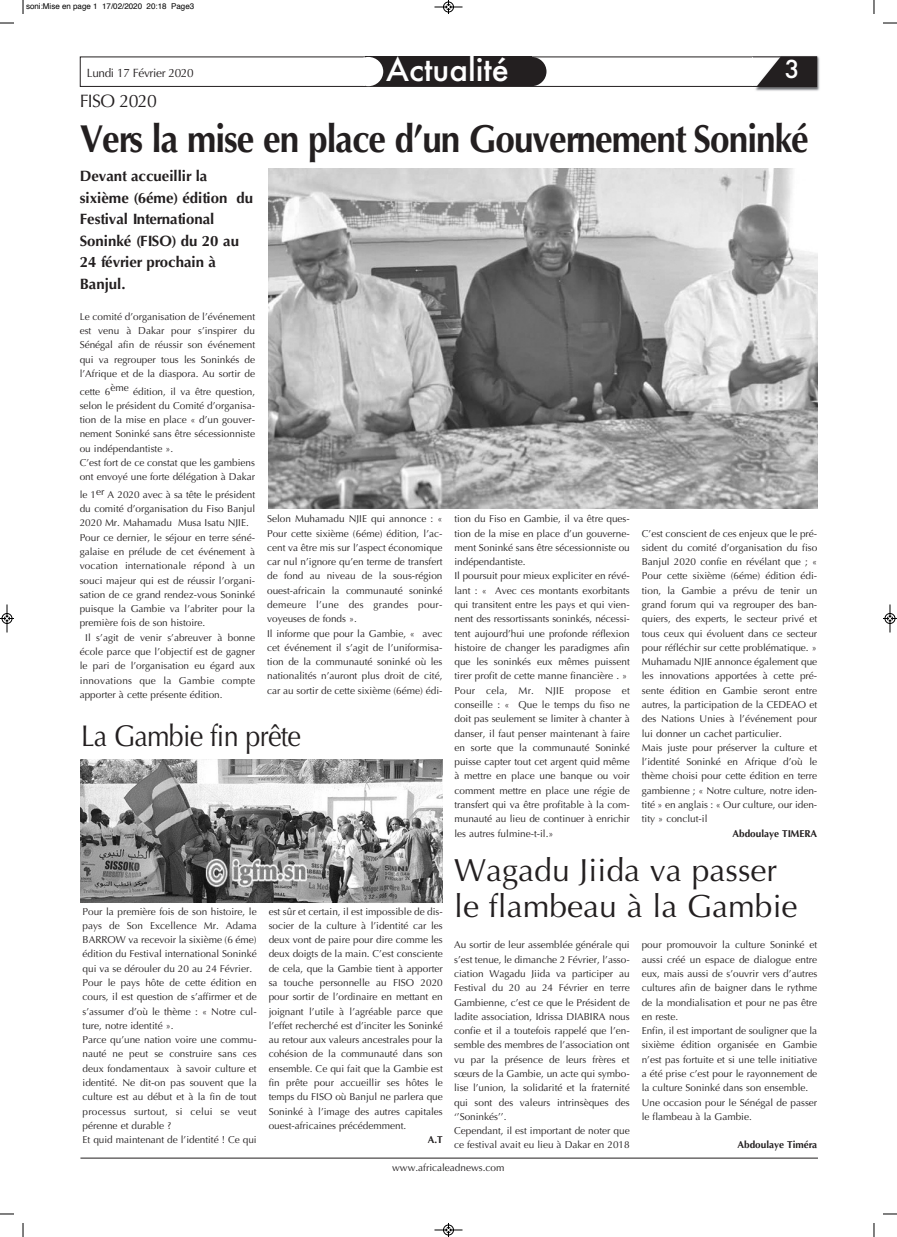
<style>
.page{position:relative;width:897px;height:1237px;background:#fff}
.page>*{position:absolute;margin:0;border:0;box-sizing:border-box;transform-origin:0 0}
.t1{font:700 39px "Optima";letter-spacing:-.03em;color:#231f20;scale:.9 1}
.t2{font:32px/36px "Optima";color:#231f20}
.t3{font:500 31px "Futura";color:#fff}
.t4{font:30px "Optima";letter-spacing:-.03em;color:#231f20;scale:.9 1}
.t5{font:500 24px "Futura";color:#fff}
.t6{font:18px "Optima";letter-spacing:-.035em;color:#231f20}
.t7{font:700 15px/21.5px "Optima";color:#231f20}
.t8{font:12px "Optima";letter-spacing:-.03em;color:#231f20}
.t9{font:10px/14.3px "Optima";color:#231f20}
.t10{font:700 10px "Optima";color:#231f20}
.t11{font:10px "Optima";letter-spacing:.02em;color:#231f20}
.t12{font:8px "Helvetica";color:#000}
</style>
<div class="page">
<div style="left:80px;top:56px;width:737px;height:31px;border:1px solid #231f20"></div>
<div style="left:365px;top:57px;width:166px;height:29px;background:#231f20"></div>
<img style="left:755px;top:56px;width:65px;height:35px">
<img style="left:752px;top:56px;width:65px;height:31px">
<svg style="left:756px;top:57px;width:60px;height:30px"></svg>
<div style="left:516px;top:57px;width:30px;height:29px;background:#231f20;border-radius:50%"></div>
<div style="left:353px;top:57px;width:30px;height:29px;background:#fff;border-radius:50%"></div>
<hr style="left:80px;top:1157px;width:737px;height:1px;background:#231f20">
<img style="left:269px;top:168px;width:548px;height:340px">
<img style="left:80px;top:759px;width:363px;height:143px">
<svg style="left:23px;top:0;width:1px;height:14px"></svg>
<svg style="left:0;top:23px;width:14px;height:1px"></svg>
<svg style="left:873px;top:0;width:1px;height:14px"></svg>
<svg style="left:883px;top:23px;width:13px;height:1px"></svg>
<svg style="left:23px;top:1223px;width:1px;height:14px"></svg>
<svg style="left:0;top:1213px;width:14px;height:1px"></svg>
<svg style="left:873px;top:1223px;width:1px;height:14px"></svg>
<svg style="left:883px;top:1213px;width:13px;height:1px"></svg>
<svg style="left:434px;top:0;width:29px;height:14px"></svg>
<svg style="left:434px;top:1223px;width:29px;height:14px"></svg>
<svg style="left:0;top:604px;width:14px;height:29px"></svg>
<svg style="left:883px;top:604px;width:13px;height:29px"></svg>
<p class="t12" style="left:26px;top:3px;width:170px">soni:Mise en page 1 17/02/2020 20:18 Page3</p>
<p class="t8" style="left:87px;top:66px;width:108px">Lundi 17 Février 2020</p>
<h3 class="t3" style="left:386px;top:48px;width:124px">Actualité</h3>
<h3 class="t5" style="left:784px;top:53px;width:16px">3</h3>
<h3 class="t6" style="left:80px;top:90px;width:79px">FISO 2020</h3>
<h1 class="t1" style="left:80px;top:116px;width:811px">Vers la mise en place d’un Gouvernement Soninké</h1>
<h3 class="t7" style="left:80px;top:166px;width:175px">Devant accueillir la sixième (6éme) édition du<br>Festival International<br>Soninké (FISO) du 20 au<br>24 février prochain à<br>Banjul.</h3>
<p class="t9" style="left:80px;top:309px;width:177px;text-align:justify">Le comité d’organisation de l’événement est venu à Dakar pour s’inspirer du Sénégal afin de réussir son événement qui va regrouper tous les Soninkés de l’Afrique et de la diaspora. Au sortir de</p>
<p class="t9" style="left:80px;top:384px;width:177px">cette 6ème édition, il va être question, selon le président du Comité d’organisa&shy;tion de la mise en place « d’un gouver&shy;nement Soninké sans être sécessionniste ou indépendantiste ».<br>C’est fort de ce constat que les gambiens ont envoyé une forte délégation à Dakar</p>
<p class="t9" style="left:80px;top:487px;width:177px">le 1er A 2020 avec à sa tête le président</p>
<p class="t9" style="left:80px;top:502px;width:177px">du comité d’organisation du Fiso Banjul</p>
<p class="t9" style="left:80px;top:516px;width:170px">2020 Mr. Mahamadu Musa Isatu NJIE.</p>
<p class="t9" style="left:80px;top:530px;width:177px">Pour ce dernier, le séjour en terre séné-</p>
<p class="t9" style="left:80px;top:544px;width:177px">galaise en prélude de cet événement à</p>
<p class="t9" style="left:80px;top:559px;width:177px">vocation internationale répond à un</p>
<p class="t9" style="left:80px;top:573px;width:177px">souci majeur qui est de réussir l’organi-</p>
<p class="t9" style="left:80px;top:587px;width:177px">sation de ce grand rendez-vous Soninké</p>
<p class="t9" style="left:80px;top:602px;width:177px">puisque la Gambie va l’abriter pour la</p>
<p class="t9" style="left:80px;top:616px;width:127px">première fois de son histoire.</p>
<p class="t9" style="left:85px;top:630px;width:171px">Il s’agit de venir s’abreuver à bonne</p>
<p class="t9" style="left:80px;top:644px;width:177px">école parce que l’objectif est de gagner</p>
<p class="t9" style="left:80px;top:659px;width:177px">le pari de l’organisation eu égard aux</p>
<p class="t11" style="left:80px;top:674px;width:177px">innovations que la Gambie compte</p>
<p class="t9" style="left:80px;top:687px;width:144px">apporter à cette présente édition.</p>
<p class="t9" style="left:267px;top:512px;width:177px">Selon Muhamadu NJIE qui annonce : « Pour cette sixième (6éme) édition, l’ac&shy;cent va être mis sur l’aspect économique car nul n’ignore qu’en terme de transfert de fond au niveau de la sous-région ouest-africain la communauté soninké demeure l’une des grandes pour&shy;voyeuses de fonds ».<br>Il informe que pour la Gambie, « avec cet événement il s’agit de l’uniformisa&shy;tion de la communauté soninké où les nationalités n’auront plus droit de cité, car au sortir de cette sixième (6éme) édi-</p>
<p class="t9" style="left:454px;top:512px;width:177px">tion du Fiso en Gambie, il va être ques&shy;tion de la mise en place d’un gouverne&shy;ment Soninké sans être sécessionniste ou indépendantiste.<br>Il poursuit pour mieux expliciter en révé&shy;lant : « Avec ces montants exorbitants qui transitent entre les pays et qui vien&shy;nent des ressortissants soninkés, nécessi&shy;tent aujourd’hui une profonde réflexion histoire de changer les paradigmes afin que les soninkés eux mêmes puissent tirer profit de cette manne financière . » Pour cela, Mr. NJIE propose et conseille : « Que le temps du fiso ne doit pas seulement se limiter à chanter à danser, il faut penser maintenant à faire en sorte que la communauté Soninké puisse capter tout cet argent quid même à mettre en place une banque ou voir comment mettre en place une régie de transfert qui va être profitable à la com&shy;munauté au lieu de continuer à enrichir les autres fulmine-t-il.»</p>
<h3 class="t4" style="left:81px;top:719px;width:246px">La Gambie fin prête</h3>
<p class="t9" style="left:641px;top:526px;width:177px">C’est conscient de ces enjeux que le pré&shy;sident du comité d’organisation du fiso Banjul 2020 confie en révélant que ; « Pour cette sixième (6éme) édition édi&shy;tion, la Gambie a prévu de tenir un grand forum qui va regrouper des ban&shy;quiers, des experts, le secteur privé et tous ceux qui évoluent dans ce secteur pour réfléchir sur cette problématique. » Muhamadu NJIE annonce également que les innovations apportées à cette pré&shy;sente édition en Gambie seront entre autres, la participation de la CEDEAO et des Nations Unies à l’événement pour lui donner un cachet particulier.<br>Mais juste pour préserver la culture et l’identité Soninké en Afrique d’où le thème choisi pour cette édition en terre gambienne ; « Notre culture, notre iden&shy;tité » en anglais : « Our culture, our iden&shy;tity » conclut-il</p>
<p class="t10" style="left:732px;top:827px;width:86px">Abdoulaye TIMERA</p>
<p class="t9" style="left:83px;top:904px;width:176px">Pour la première fois de son histoire, le pays de Son Excellence Mr. Adama BARROW va recevoir la sixième (6 éme) édition du Festival international Soninké qui va se dérouler du 20 au 24 Février.<br>Pour le pays hôte de cette édition en cours, il est question de s’affirmer et de s’assumer d’où le thème : « Notre cul&shy;ture, notre identité ».<br>Parce qu’une nation voire une commu&shy;nauté ne peut se construire sans ces deux fondamentaux à savoir culture et identité. Ne dit-on pas souvent que la culture est au début et à la fin de tout processus surtout, si celui se veut pérenne et durable ?<br>Et quid maintenant de l’identité ! Ce qui</p>
<p class="t9" style="left:269px;top:904px;width:176px;text-align:justify">est sûr et certain, il est impossible de dis&shy;socier de la culture à l’identité car les deux vont de paire pour dire comme les deux doigts de la main. C’est consciente de cela, que la Gambie tient à apporter sa touche personnelle au FISO 2020 pour sortir de l’ordinaire en mettant en joignant l’utile à l’agréable parce que l’effet recherché est d’inciter les Soninké au retour aux valeurs ancestrales pour la cohésion de la communauté dans son ensemble. Ce qui fait que la Gambie est fin prête pour accueillir ses hôtes le temps du FISO où Banjul ne parlera que Soninké à l’image des autres capitales ouest-africaines précédemment.</p>
<p class="t10" style="left:428px;top:1134px;width:17px">A.T</p>
<h2 class="t2" style="left:454px;top:853px;width:345px">Wagadu Jiida va passer le flambeau à la Gambie</h2>
<p class="t9" style="left:454px;top:938px;width:177px">Au sortir de leur assemblée générale qui s’est tenue, le dimanche 2 Février, l’asso&shy;ciation Wagadu Jiida va participer au Festival du 20 au 24 Février en terre Gambienne, c’est ce que le Président de ladite association, Idrissa DIABIRA nous confie et il a toutefois rappelé que l’en&shy;semble des membres de l’association ont vu par la présence de leurs frères et sœurs de la Gambie, un acte qui symbo&shy;lise l’union, la solidarité et la fraternité qui sont des valeurs intrinsèques des ‘’Soninkés’’.<br>Cependant, il est important de noter que ce festival avait eu lieu à Dakar en 2018</p>
<p class="t9" style="left:641px;top:938px;width:177px">pour promouvoir la culture Soninké et aussi créé un espace de dialogue entre eux, mais aussi de s’ouvrir vers d’autres cultures afin de baigner dans le rythme de la mondialisation et pour ne pas être en reste.<br>Enfin, il est important de souligner que la sixième édition organisée en Gambie n’est pas fortuite et si une telle initiative a été prise c’est pour le rayonnement de la culture Soninké dans son ensemble.<br>Une occasion pour le Sénégal de passer le flambeau à la Gambie.</p>
<p class="t10" style="left:737px;top:1139px;width:81px">Abdoulaye Timéra</p>
<p class="t9" style="left:392px;top:1160px;width:114px">www.africaleadnews.com</p>
</div>
